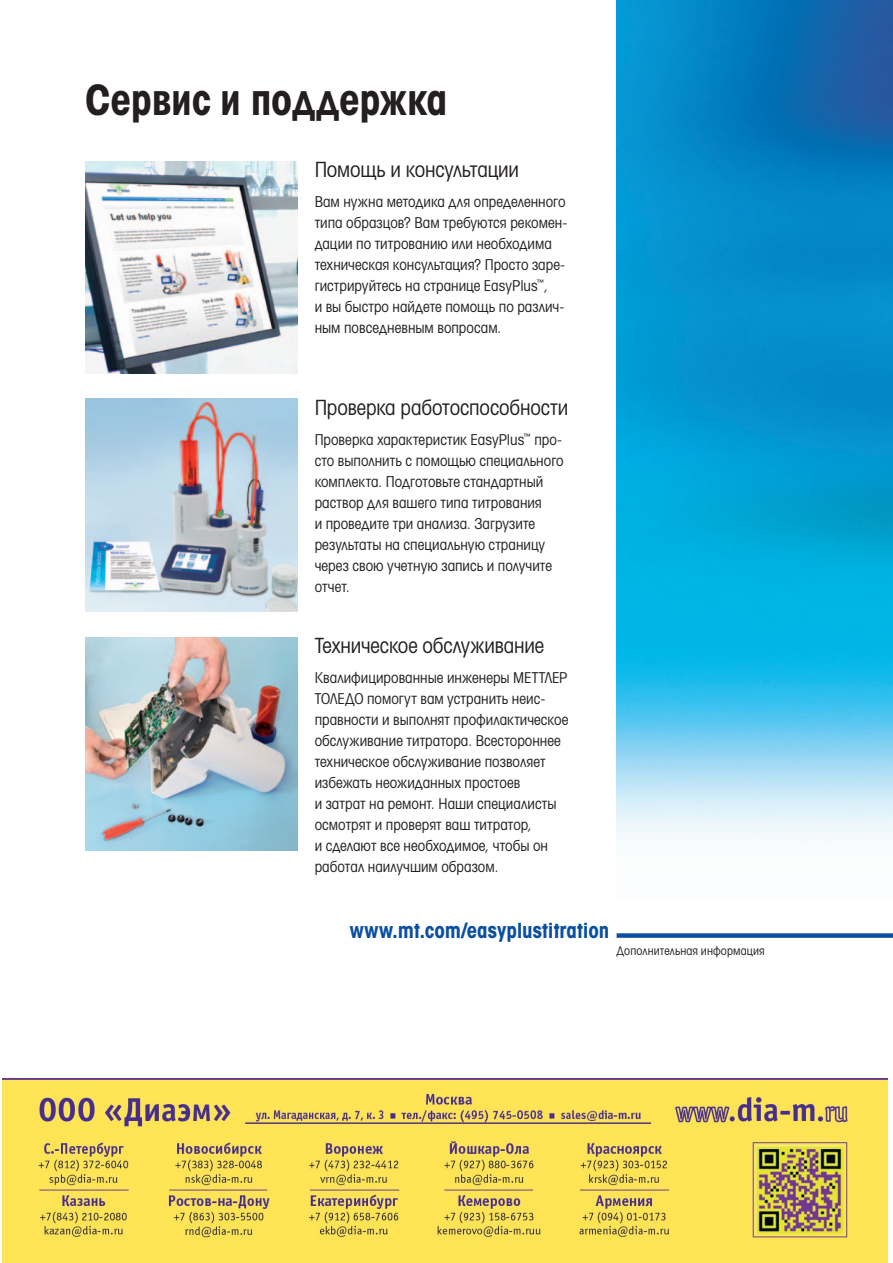
<style>
.page{position:relative;width:893px;height:1263px;background:#fff}
.page>*{position:absolute;margin:0;border:0;box-sizing:border-box;transform-origin:0 0}
.t1{font:42px "Avant Garde Gothic Cd Bd CITC";letter-spacing:-.005em;color:#231f20}
.t2{font:21px "Avant Garde Gothic Cd Bk CITC";letter-spacing:-.01em;color:#231f20}
.t3{font:21px "Avant Garde Gothic Cd Bd CITC";letter-spacing:-.005em;color:#0a4fa2}
.t4{font:15px/21px "Avant Garde Gothic Cd Bk CITC";color:#231f20}
.t5{font:12px "Avant Garde Gothic Cd Bk CITC";letter-spacing:.005em;color:#231f20}
</style>
<div class="page">
<img style="left:617px;top:0;width:276px;height:840px">
<img style="left:85px;top:161px;width:213px;height:213px">
<img style="left:85px;top:399px;width:213px;height:213px">
<img style="left:85px;top:637px;width:213px;height:213px">
<div style="left:617px;top:933px;width:276px;height:5px;background:#0a4fa2"></div>
<img style="left:3px;top:1079px;width:884px;height:183px">
<h1 class="t1" style="left:85px;top:77px;width:364px">Сервис и поддержка</h1>
<h2 class="t2" style="left:315px;top:158px;width:206px">Помощь и консультации</h2>
<p class="t4" style="left:315px;top:191px;width:254px">Вам нужна методика для определенного типа образцов? Вам требуются рекомен&shy;дации по титрованию или необходима техническая консультация? Просто заре&shy;гистрируйтесь на странице EasyPlus<sup>™</sup>,<br>и вы быстро найдете помощь по различ&shy;ным повседневным вопросам.</p>
<h2 class="t2" style="left:315px;top:395px;width:255px">Проверка работоспособности</h2>
<p class="t4" style="left:315px;top:429px;width:251px">Проверка характеристик EasyPlus<sup>™</sup> про&shy;сто выполнить с помощью специального комплекта. Подготовьте стандартный раствор для вашего типа титрования<br>и проведите три анализа. Загрузите результаты на специальную страницу через свою учетную запись и получите отчет.</p>
<h2 class="t2" style="left:315px;top:634px;width:231px">Техническое обслуживание</h2>
<p class="t4" style="left:315px;top:667px;width:255px">Квалифицированные инженеры МЕТТЛЕР ТОЛЕДО помогут вам устранить неис&shy;правности и выполнят профилактическое обслуживание титратора. Всестороннее техническое обслуживание позволяет избежать неожиданных простоев<br>и затрат на ремонт. Наши специалисты осмотрят и проверят ваш титратор,<br>и сделают все необходимое, чтобы он работал наилучшим образом.</p>
<h2 class="t3" style="left:350px;top:918px;width:261px">www.mt.com/easyplustitration</h2>
<p class="t5" style="left:617px;top:944px;width:150px">Дополнительная информация</p>
</div>
